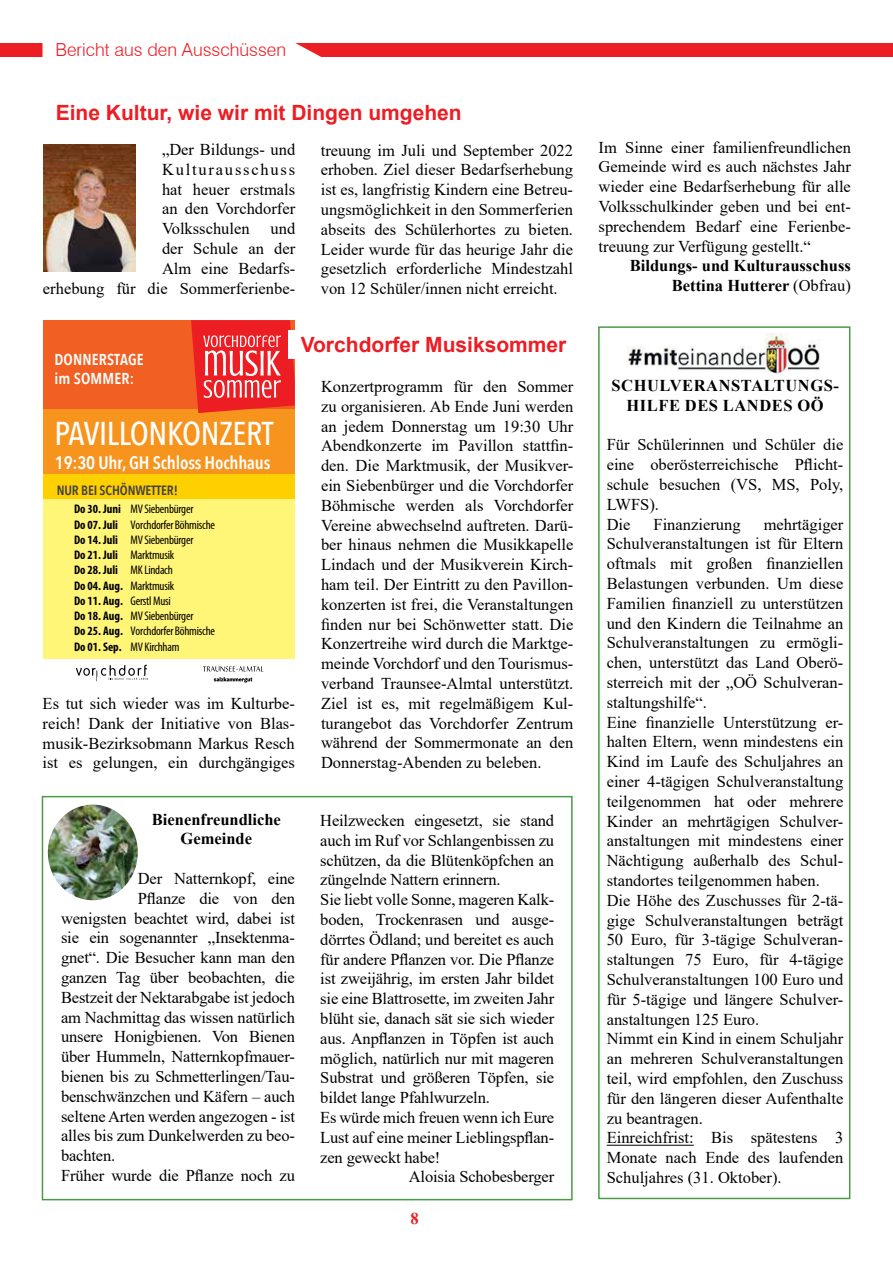
<style>
.page{position:relative;width:893px;height:1263px;background:#fff}
.page>*{position:absolute;margin:0;border:0;box-sizing:border-box;transform-origin:0 0}
.t1{font:500 33px "Avenir Next Condensed";letter-spacing:-.01em;color:#fff}
.t2{font:700 21px "Arial";color:#ed1d24}
.t3{font:600 18px "Avenir Next Condensed";letter-spacing:-.01em;color:#fff}
.t4{font:300 18px "Swiss 721 BT";color:#ed1d24}
.t5{font:16.5px/19.8px "Times New Roman";color:#000;text-align:justify}
.t6{font:700 16.5px/19.8px "Times New Roman";color:#000;text-align:right}
.t7{font:700 16.5px "Times New Roman";letter-spacing:.035em;color:#000}
.t8{font:700 16.5px "Times New Roman";color:#ed1d24}
.t9{font:600 15.75px/18.9px "Avenir Next Condensed";letter-spacing:.01em;color:#fff}
.t10{font:600 13.35px "Avenir Next Condensed";letter-spacing:-.01em;color:#414042}
.t11{font:condensed 12.45px/15.3px "Myriad Pro";letter-spacing:-.02em;color:#000}
.s1{font-weight:400}
.s2{font-weight:700}
</style>
<div class="page">
<div style="left:0;top:43px;width:893px;height:13px;background:#ed1d24"></div>
<div style="left:43px;top:43px;width:281px;height:14px;background:#fff"></div>
<div style="left:42px;top:796px;width:531px;height:404px;border:2px solid #479c45"></div>
<img style="left:44px;top:144px;width:92px;height:128px">
<div style="left:43px;top:320px;width:252px;height:90px;background:#f16022"></div>
<div style="left:43px;top:410px;width:252px;height:89px;background:#f7941e"></div>
<div style="left:43px;top:499px;width:252px;height:160px;background:#fff577"></div>
<div style="left:43px;top:475px;width:252px;height:24px;background:#ffd000"></div>
<svg style="left:203px;top:666px;width:61px;height:16px"></svg>
<svg style="left:76px;top:665px;width:72px;height:16px"></svg>
<svg style="left:191px;top:320px;width:104px;height:93px;background:#f04846"></svg>
<div style="left:288px;top:330px;width:299px;height:29px;background:#fff"></div>
<hr style="left:607px;top:1145px;width:87px;height:1px;background:#000">
<div style="left:598px;top:326px;width:252px;height:873px;border:2px solid #479c45"></div>
<img style="left:627px;top:334px;width:193px;height:40px">
<img style="left:48px;top:804px;width:90px;height:96px">
<p class="t4" style="left:55px;top:39px;width:232px">Bericht aus den Ausschüssen</p>
<p class="t2" style="left:56px;top:98px;width:408px">Eine Kultur, wie wir mit Dingen umgehen</p>
<p class="t5" style="left:162px;top:139px;width:135px">„Der Bildungs- und Kulturausschuss hat heuer erstmals an den Vorchdorfer Volksschulen</p>
<p class="t5" style="left:43px;top:218px;width:254px;text-align:right">und<br>der Schule an der<br>Alm eine Bedarfs-<br>erhebung für die Sommerferienbe-</p>
<p class="t5" style="left:321px;top:140px;width:254px">treuung im Juli und September 2022 erhoben. Ziel dieser Bedarfserhebung ist es, langfristig Kindern eine Betreu&shy;ungsmöglichkeit in den Sommerferien abseits des Schülerhortes zu bieten.<br>Leider wurde für das heurige Jahr die gesetzlich erforderliche Mindestzahl von 12 Schüler/innen nicht erreicht.</p>
<p class="t5" style="left:599px;top:137px;width:254px">Im Sinne einer familienfreundlichen Gemeinde wird es auch nächstes Jahr wieder eine Bedarfserhebung für alle Volksschulkinder geben und bei ent&shy;sprechendem Bedarf eine Ferienbe&shy;treuung zur Verfügung gestellt.“</p>
<p class="t6" style="left:630px;top:255px;width:223px">Bildungs- und Kulturausschuss<br>Bettina Hutterer <span class="s1">(Obfrau)</span></p>
<p class="t2" style="left:301px;top:330px;width:267px">Vorchdorfer Musiksommer</p>
<p class="t9" style="left:54px;top:349px;width:91px">DONNERSTAGE im SOMMER:</p>
<p class="t5" style="left:321px;top:376px;width:254px">Konzertprogramm für den Sommer zu organisieren. Ab Ende Juni werden an jedem Donnerstag um 19:30 Uhr Abendkonzerte im Pavillon stattfin&shy;den. Die Marktmusik, der Musikver&shy;ein Siebenbürger und die Vorchdorfer Böhmische werden als Vorchdorfer Vereine abwechselnd auftreten. Darü&shy;ber hinaus nehmen die Musikkapelle Lindach und der Musikverein Kirch&shy;ham teil. Der Eintritt zu den Pavillon&shy;konzerten ist frei, die Veranstaltungen finden nur bei Schönwetter statt. Die Konzertreihe wird durch die Marktge&shy;meinde Vorchdorf und den Tourismus&shy;verband Traunsee-Almtal unterstützt.<br>Ziel ist es, mit regelmäßigem Kul&shy;turangebot das Vorchdorfer Zentrum während der Sommermonate an den Donnerstag-Abenden zu beleben.</p>
<p class="t6" style="left:611px;top:375px;width:72px">Schulver</p>
<p class="t6" style="left:706px;top:375px;width:92px">ans taltungs</p>
<p class="t6" style="left:833px;top:375px;width:7px">-</p>
<p class="t7" style="left:626px;top:393px;width:199px">hilfe des Landes OÖ</p>
<p class="t5" style="left:607px;top:434px;width:238px;text-align:left">Für Schülerinnen und Schüler die eine oberösterreichische Pflicht&shy;schule besuchen (VS, MS, Poly,<br>LWFS).<br>Die</p>
<h1 class="t1" style="left:54px;top:414px;width:221px">PAVILLONKONZERT</h1>
<p class="t3" style="left:55px;top:447px;width:217px">19:30 Uhr, GH Schloss Hochhaus</p>
<p class="t10" style="left:57px;top:479px;width:123px">NUR BEI SCHÖNWETTER!</p>
<p class="t11" style="left:74px;top:501px;width:142px"><span class="s2">Do 30. Juni</span> MV Siebenbürger<br><span class="s2">Do 07. Juli</span> Vorchdorfer Böhmische<br><span class="s2">Do 14. Juli</span> MV Siebenbürger<br><span class="s2">Do 21. Juli</span> Marktmusik<br><span class="s2">Do 28. Juli</span> MK Lindach<br><span class="s2">Do 04. Aug.</span> Marktmusik<br><span class="s2">Do 11. Aug.</span> Gerstl Musi<br><span class="s2">Do 18. Aug.</span> MV Siebenbürger<br><span class="s2">Do 25. Aug.</span> Vorchdorfer Böhmische<br><span class="s2">Do 01. Sep.</span> MV Kirchham</p>
<p class="t5" style="left:607px;top:514px;width:238px;text-align:left;text-indent:157px">mehrtägiger<br>Schulveranstaltungen ist für Eltern oftmals mit großen finanziellen<br>Belastungen verbunden. Um diese<br>Familien finanziell zu unterstützen und den Kindern die Teilnahme an<br>Schulveranstaltungen zu ermögli&shy;chen, unterstützt das Land Oberö&shy;sterreich mit der „OÖ Schulveran&shy;staltungshilfe“.<br>Eine finanzielle Unterstützung er&shy;halten Eltern, wenn mindestens ein<br>Kind im Laufe des Schuljahres an einer 4-tägigen Schulveranstaltung teilgenommen hat oder mehrere<br>Kinder an mehrtägigen Schulver&shy;anstaltungen mit mindestens einer<br>Nächtigung außerhalb des Schul&shy;standortes teilgenommen haben.<br>Die Höhe des Zuschusses für 2-tä&shy;gige Schulveranstaltungen beträgt<br>50 Euro, für 3-tägige Schulveran&shy;staltungen 75 Euro, für 4-tägige<br>Schulveranstaltungen 100 Euro und für 5-tägige und längere Schulver&shy;anstaltungen 125 Euro.<br>Nimmt ein Kind in einem Schuljahr an mehreren Schulveranstaltungen teil, wird empfohlen, den Zuschuss für den längeren dieser Aufenthalte zu beantragen.<br>Einreichfrist: Bis spätestens 3<br>Monate nach Ende des laufenden<br>Schuljahres (31. Oktober).</p>
<p class="t5" style="left:653px;top:514px;width:89px">Finanzierung</p>
<p class="t5" style="left:43px;top:693px;width:254px">Es tut sich wieder was im Kulturbe&shy;reich! Dank der Initiative von Blas&shy;musik-Bezirksobmann Markus Resch ist es gelungen, ein durchgängiges</p>
<p class="t6" style="left:152px;top:809px;width:130px;text-align:center">Bienenfreundliche<br>Gemeinde</p>
<p class="t5" style="left:138px;top:868px;width:159px">Der Natternkopf, eine</p>
<p class="t5" style="left:138px;top:888px;width:159px">Pflanze die von den</p>
<p class="t5" style="left:61px;top:908px;width:235px">wenigsten beachtet wird, dabei ist</p>
<p class="t5" style="left:61px;top:927px;width:235px">sie ein sogenannter „Insektenma-</p>
<p class="t5" style="left:61px;top:947px;width:235px">gnet“. Die Besucher kann man den</p>
<p class="t5" style="left:61px;top:967px;width:235px">ganzen Tag über beobachten, die</p>
<p class="t5" style="left:61px;top:987px;width:235px">Bestzeit der Nektarabgabe ist jedoch</p>
<p class="t5" style="left:61px;top:1007px;width:235px">am Nachmittag das wissen natürlich</p>
<p class="t5" style="left:61px;top:1026px;width:235px">unsere Honigbienen. Von Bienen</p>
<p class="t5" style="left:61px;top:1046px;width:235px">über Hummeln, Natternkopfmauer-</p>
<p class="t5" style="left:61px;top:1066px;width:235px">bienen bis zu Schmetterlingen/Tau-</p>
<p class="t5" style="left:61px;top:1086px;width:235px">benschwänzchen und Käfern – auch</p>
<p class="t5" style="left:61px;top:1106px;width:235px">seltene Arten werden angezogen - ist</p>
<p class="t5" style="left:61px;top:1125px;width:235px">alles bis zum Dunkelwerden zu beo-</p>
<p class="t5" style="left:61px;top:1145px;width:56px">bachten.</p>
<p class="t5" style="left:61px;top:1165px;width:235px">Früher wurde die Pflanze noch zu</p>
<p class="t5" style="left:320px;top:810px;width:235px">Heilzwecken eingesetzt, sie stand</p>
<p class="t5" style="left:320px;top:830px;width:235px">auch im Ruf vor Schlangenbissen zu</p>
<p class="t5" style="left:320px;top:849px;width:235px">schützen, da die Blütenköpfchen an</p>
<p class="t5" style="left:320px;top:869px;width:182px">züngelnde Nattern erinnern.</p>
<p class="t5" style="left:320px;top:889px;width:235px">Sie liebt volle Sonne, mageren Kalk-</p>
<p class="t5" style="left:320px;top:909px;width:235px">boden, Trockenrasen und ausge-</p>
<p class="t5" style="left:320px;top:929px;width:235px">dörrtes Ödland; und bereitet es auch</p>
<p class="t5" style="left:320px;top:948px;width:235px">für andere Pflanzen vor. Die Pflanze</p>
<p class="t5" style="left:320px;top:968px;width:235px">ist zweijährig, im ersten Jahr bildet</p>
<p class="t5" style="left:320px;top:988px;width:235px">sie eine Blattrosette, im zweiten Jahr</p>
<p class="t5" style="left:320px;top:1008px;width:235px">blüht sie, danach sät sie sich wieder</p>
<p class="t5" style="left:320px;top:1028px;width:235px">aus. Anpflanzen in Töpfen ist auch</p>
<p class="t5" style="left:320px;top:1047px;width:235px">möglich, natürlich nur mit mageren</p>
<p class="t5" style="left:320px;top:1067px;width:235px">Substrat und größeren Töpfen, sie</p>
<p class="t5" style="left:320px;top:1087px;width:171px">bildet lange Pfahlwurzeln.</p>
<p class="t5" style="left:320px;top:1107px;width:235px">Es würde mich freuen wenn ich Eure</p>
<p class="t5" style="left:320px;top:1127px;width:235px">Lust auf eine meiner Lieblingspflan-</p>
<p class="t5" style="left:320px;top:1146px;width:122px">zen geweckt habe!</p>
<p class="t5" style="left:409px;top:1166px;width:147px">Aloisia Schobesberger</p>
<p class="t8" style="left:410px;top:1206px;width:10px">8</p>
</div>
